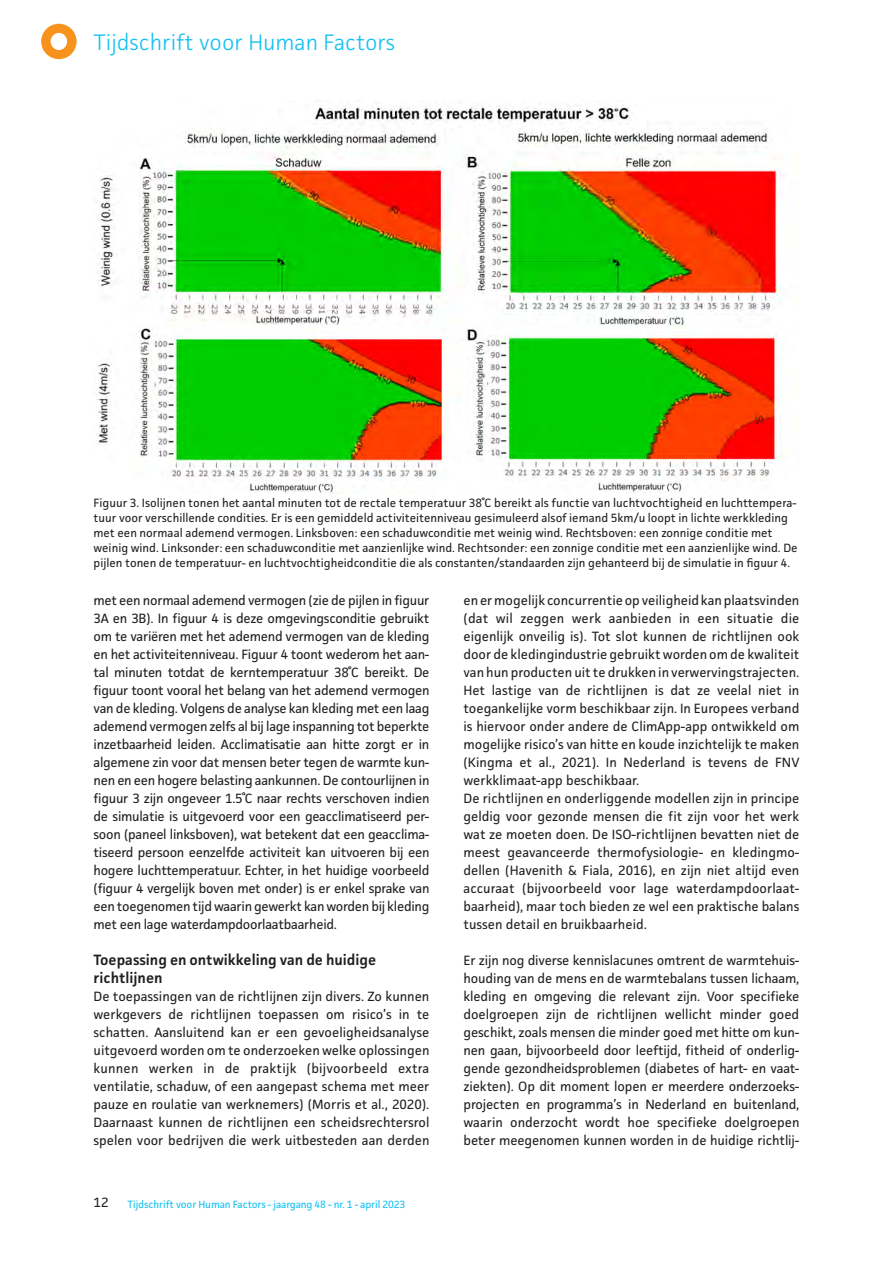
<style>
.page{position:relative;width:893px;height:1263px;background:#fff}
.page>*{position:absolute;margin:0;border:0;box-sizing:border-box;transform-origin:0 0}
.t1{font:300 22.5px "Facit";color:#15c0f2}
.kop1_TvE{font:600 15px/18px "Facit";color:#231f20}
.basistekst_TvE{font:13.5px/18px "Facit";color:#231f20;text-align:justify}
.bijschrift-onder_TvE{font:12px/15px "Facit";color:#231f20}
.t2{font:10.5px "Facit";letter-spacing:-.01em;color:#15c0f2}
</style>
<div class="page">
<svg style="left:41px;top:24px;width:36px;height:35px"></svg>
<img style="left:97px;top:105px;width:686px;height:388px">
<h1 class="t1" style="left:94px;top:28px;width:303px">Tijdschrift voor Human Factors</h1>
<p class="bijschrift-onder_TvE" style="left:94px;top:495px;width:706px">Figuur 3. Isolijnen tonen het aantal minuten tot de rectale temperatuur 38˚C bereikt als functie van luchtvochtigheid en luchttempera&shy;tuur voor verschillende condities. Er is een gemiddeld activiteitenniveau gesimuleerd alsof iemand 5km/u loopt in lichte werkkleding met een normaal ademend vermogen. Linksboven: een schaduwconditie met weinig wind. Rechtsboven: een zonnige conditie met weinig wind. Linksonder: een schaduwconditie met aanzienlijke wind. Rechtsonder: een zonnige conditie met een aanzienlijke wind. De pijlen tonen de temperatuur- en luchtvochtigheidconditie die als constanten/standaarden zijn gehanteerd bij de simulatie in figuur 4.</p>
<p class="basistekst_TvE" style="left:94px;top:591px;width:337px">met een normaal ademend vermogen (zie de pijlen in figuur 3A en 3B). In figuur 4 is deze omgevingsconditie gebruikt om te variëren met het ademend vermogen van de kleding en het activiteitenniveau. Figuur 4 toont wederom het aan&shy;tal minuten totdat de kerntemperatuur 38˚C bereikt. De figuur toont vooral het belang van het ademend vermogen van de kleding. Volgens de analyse kan kleding met een laag ademend vermogen zelfs al bij lage inspanning tot beperkte inzetbaarheid leiden. Acclimatisatie aan hitte zorgt er in algemene zin voor dat mensen beter tegen de warmte kun&shy;nen en een hogere belasting aankunnen. De contourlijnen in figuur 3 zijn ongeveer 1.5˚C naar rechts verschoven indien de simulatie is uitgevoerd voor een geacclimatiseerd per&shy;soon (paneel linksboven), wat betekent dat een geacclima&shy;tiseerd persoon eenzelfde activiteit kan uitvoeren bij een hogere luchttemperatuur. Echter, in het huidige voorbeeld (figuur 4 vergelijk boven met onder) is er enkel sprake van een toegenomen tijd waarin gewerkt kan worden bij kleding met een lage waterdampdoorlaatbaarheid.</p>
<p class="kop1_TvE" style="left:94px;top:950px;width:284px">Toepassing en ontwikkeling van de huidige richtlijnen</p>
<p class="basistekst_TvE" style="left:94px;top:987px;width:337px">De toepassingen van de richtlijnen zijn divers. Zo kunnen werkgevers de richtlijnen toepassen om risico’s in te schatten. Aansluitend kan er een gevoeligheidsanalyse uitgevoerd worden om te onderzoeken welke oplossingen kunnen werken in de praktijk (bijvoorbeeld extra ventilatie, schaduw, of een aangepast schema met meer pauze en roulatie van werknemers) (Morris et al., 2020).<br>Daarnaast kunnen de richtlijnen een scheidsrechtersrol spelen voor bedrijven die werk uitbesteden aan derden</p>
<p class="basistekst_TvE" style="left:463px;top:591px;width:338px">en er mogelijk concurrentie op veiligheid kan plaatsvinden (dat wil zeggen werk aanbieden in een situatie die eigenlijk onveilig is). Tot slot kunnen de richtlijnen ook door de kledingindustrie gebruikt worden om de kwaliteit van hun producten uit te drukken in verwervingstrajecten.<br>Het lastige van de richtlijnen is dat ze veelal niet in toegankelijke vorm beschikbaar zijn. In Europees verband is hiervoor onder andere de ClimApp-app ontwikkeld om mogelijke risico’s van hitte en koude inzichtelijk te maken (Kingma et al., 2021). In Nederland is tevens de FNV werkklimaat-app beschikbaar.</p>
<p class="basistekst_TvE" style="left:463px;top:789px;width:337px">De richtlijnen en onderliggende modellen zijn in principe geldig voor gezonde mensen die fit zijn voor het werk wat ze moeten doen. De ISO-richtlijnen bevatten niet de meest geavanceerde thermofysiologie- en kledingmo&shy;dellen (Havenith &amp; Fiala, 2016), en zijn niet altijd even accuraat (bijvoorbeeld voor lage waterdampdoorlaat&shy;baarheid), maar toch bieden ze wel een praktische balans tussen detail en bruikbaarheid.</p>
<p class="basistekst_TvE" style="left:463px;top:951px;width:337px">Er zijn nog diverse kennislacunes omtrent de warmtehuis&shy;houding van de mens en de warmtebalans tussen lichaam, kleding en omgeving die relevant zijn. Voor specifieke doelgroepen zijn de richtlijnen wellicht minder goed geschikt, zoals mensen die minder goed met hitte om kun&shy;nen gaan, bijvoorbeeld door leeftijd, fitheid of onderlig&shy;gende gezondheidsproblemen (diabetes of hart- en vaat&shy;ziekten). Op dit moment lopen er meerdere onderzoeks&shy;projecten en programma’s in Nederland en buitenland, waarin onderzocht wordt hoe specifieke doelgroepen beter meegenomen kunnen worden in de huidige richtlij-</p>
<p class="basistekst_TvE" style="left:94px;top:1193px;width:16px">12</p>
<p class="t2" style="left:128px;top:1197px;width:279px">Tijdschrift voor Human Factors - jaargang 48 - nr. 1 - april 2023</p>
</div>
